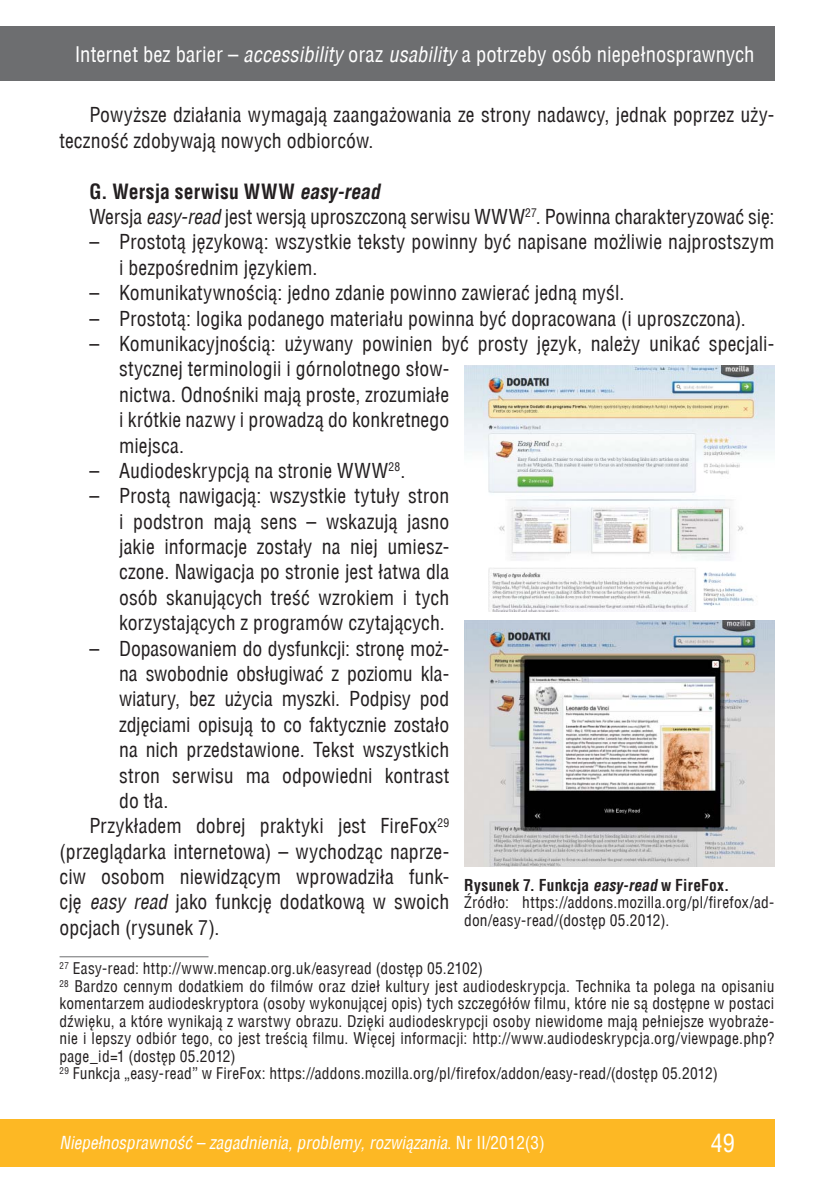
<style>
.page{position:relative;width:834px;height:1191px;background:#fff}
.page>*{position:absolute;margin:0;border:0;box-sizing:border-box;transform-origin:0 0}
.t1{font:24.5px "Switzerland Condensed";color:#fff}
.t2{font:21px "Switzerland Condensed";color:#fff}
.t3{font:20.12px/25.4px "Switzerland Condensed";letter-spacing:.005em;color:#231f20}
.t4{font:italic 17.5px "Switzerland Condensed";color:#fff}
.t5{font:15.75px/17.5px "Switzerland Condensed";letter-spacing:.015em;color:#231f20}
.s1{font-style:italic}
.s2{font-weight:700}
.s3{font-weight:700;font-style:italic}
.s4{font-style:normal}
</style>
<div class="page">
<div style="left:0;top:1119px;width:774px;height:47px;background:#fdb824"></div>
<div style="left:0;top:26px;width:774px;height:55px;background:#6d6e70"></div>
<hr style="left:60px;top:956px;width:148px;height:1px;background:#6d6e70">
<img style="left:464px;top:366px;width:310px;height:245px">
<img style="left:464px;top:620px;width:310px;height:246px">
<p class="t2" style="left:75px;top:42px;width:681px">Internet bez barier – <span class="s1">accessibility</span> oraz <span class="s1">usability</span> a potrzeby osób niepełnosprawnych</p>
<p class="t3" style="left:60px;top:102px;width:716px;text-indent:30px">Powyższe działania wymagają zaangażowania ze strony nadawcy, jednak poprzez uży&shy;teczność zdobywają nowych odbiorców.</p>
<p class="t3" style="left:89px;top:179px;width:686px"><span class="s2">G. Wersja serwisu WWW</span> <span class="s3">easy-read<br></span>Wersja <span class="s1">easy-read</span> jest wersją uproszczoną serwisu WWW<sup>27</sup>. Powinna charakteryzować się:</p>
<p class="t3" style="left:119px;top:229px;width:656px;text-indent:-30px">– Prostotą językową: wszystkie teksty powinny być napisane możliwie najprostszym i bezpośrednim językiem.</p>
<p class="t3" style="left:89px;top:280px;width:536px">– Komunikatywnością: jedno zdanie powinno zawierać jedną myśl.</p>
<p class="t3" style="left:89px;top:305px;width:658px">– Prostotą: logika podanego materiału powinna być dopracowana (i uproszczona).</p>
<p class="t3" style="left:119px;top:331px;width:656px;text-indent:-30px">– Komunikacyjnością: używany powinien być prosty język, należy unikać specjali&shy;stycznej terminologii i górnolotnego słow-<br>nictwa. Odnośniki mają proste, zrozumiałe<br>i krótkie nazwy i prowadzą do konkretnego<br>miejsca.</p>
<p class="t3" style="left:89px;top:458px;width:317px">– Audiodeskrypcją na stronie WWW<sup>28</sup>.</p>
<p class="t3" style="left:119px;top:483px;width:331px;text-align:justify;text-indent:-30px">– Prostą nawigacją: wszystkie tytuły stron i podstron mają sens – wskazują jasno jakie informacje zostały na niej umiesz&shy;czone. Nawigacja po stronie jest łatwa dla osób skanujących treść wzrokiem i tych korzystających z programów czytających.</p>
<p class="t3" style="left:89px;top:635px;width:361px">– Dopasowaniem do dysfunkcji: stronę moż-</p>
<p class="t3" style="left:119px;top:661px;width:331px">na swobodnie obsługiwać z poziomu kla-</p>
<p class="t3" style="left:119px;top:686px;width:331px">wiatury, bez użycia myszki. Podpisy pod</p>
<p class="t3" style="left:119px;top:711px;width:331px">zdjęciami opisują to co faktycznie zostało</p>
<p class="t3" style="left:119px;top:737px;width:331px">na nich przedstawione. Tekst wszystkich</p>
<p class="t3" style="left:119px;top:762px;width:331px">stron serwisu ma odpowiedni kontrast</p>
<p class="t3" style="left:119px;top:788px;width:51px">do tła.</p>
<p class="t3" style="left:89px;top:813px;width:361px">Przykładem dobrej praktyki jest FireFox<sup>29</sup></p>
<p class="t3" style="left:60px;top:838px;width:391px">(przeglądarka internetowa) – wychodząc naprze-</p>
<p class="t3" style="left:60px;top:864px;width:391px">ciw osobom niewidzącym wprowadziła funk-</p>
<p class="t3" style="left:60px;top:889px;width:391px">cję <span class="s1">easy read</span> jako funkcję dodatkową w swoich</p>
<p class="t3" style="left:60px;top:914px;width:161px">opcjach (rysunek 7).</p>
<p class="t5" style="left:60px;top:959px;width:716px"><sup>27</sup> Easy-read: http://www.mencap.org.uk/easyread (dostęp 05.2102)<br><sup>28</sup> Bardzo cennym dodatkiem do filmów oraz dzieł kultury jest audiodeskrypcja. Technika ta polega na opisaniu komentarzem audiodeskryptora (osoby wykonującej opis) tych szczegółów filmu, które nie są dostępne w postaci dźwięku, a które wynikają z warstwy obrazu. Dzięki audiodeskrypcji osoby niewidome mają pełniejsze wyobraże&shy;nie i lepszy odbiór tego, co jest treścią filmu. Więcej informacji: http://www.audiodeskrypcja.org/viewpage.php? page_id=1 (dostęp 05.2012)<br><sup>29</sup> Funkcja „easy-read” w FireFox: https://addons.mozilla.org/pl/firefox/addon/easy-read/(dostęp 05.2012)</p>
<p class="t5" style="left:464px;top:876px;width:311px"><span class="s2">Rysunek 7. Funkcja</span> <span class="s3">easy-read</span> <span class="s2">w FireFox.<br></span>Źródło: https://addons.mozilla.org/pl/firefox/ad&shy;don/easy-read/(dostęp 05.2012).</p>
<p class="t4" style="left:60px;top:1132px;width:487px">Niepełnosprawność – zagadnienia, problemy, rozwiązania<span class="s4">. Nr II/2012(3)</span></p>
<p class="t1" style="left:710px;top:1129px;width:26px">49</p>
</div>
